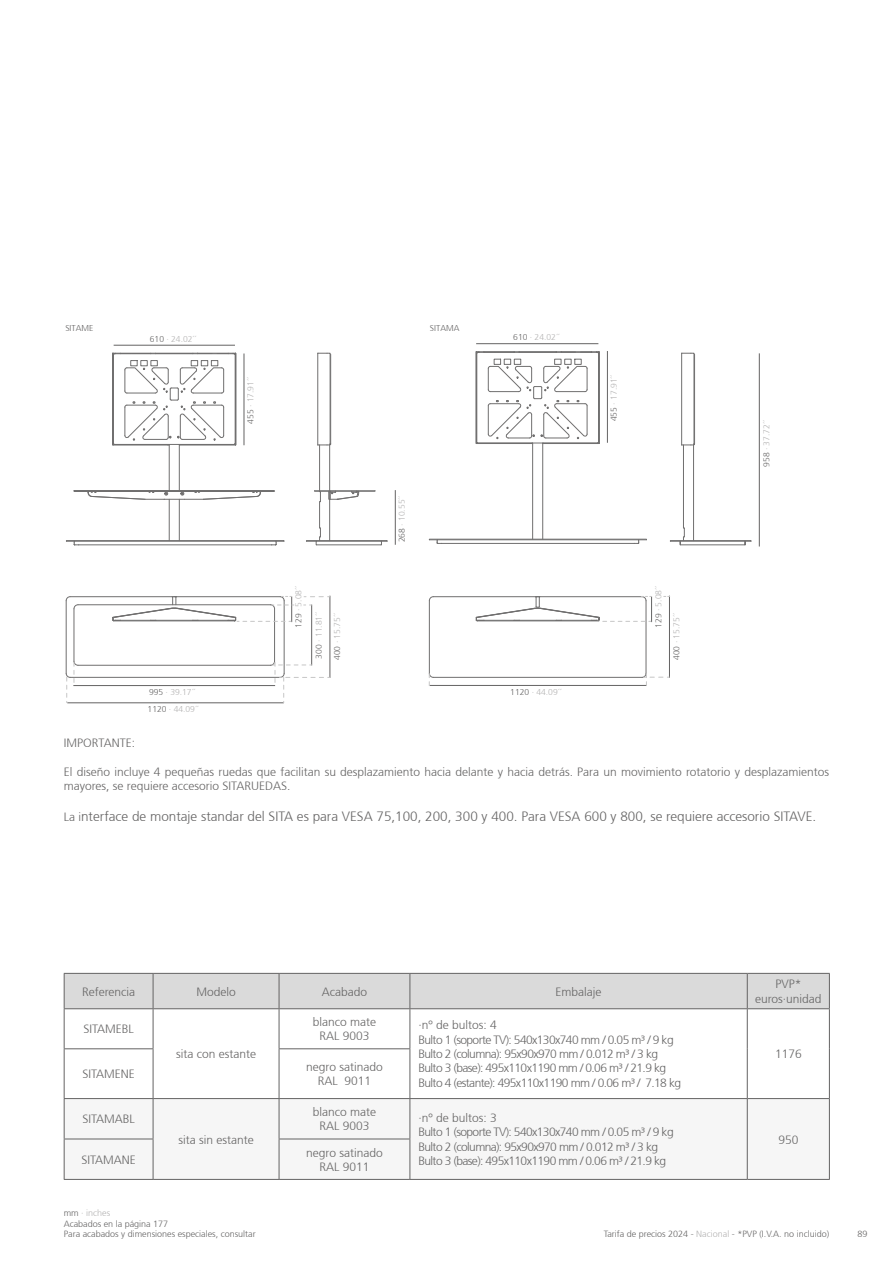
<style>
.page{position:relative;width:893px;height:1263px;background:#fff}
.page>*{position:absolute;margin:0;border:0;box-sizing:border-box;transform-origin:0 0}
.t1{font:300 13.5px "Frutiger 45";color:#646363}
.t2{font:300 12px/14.4px "Frutiger 45";color:#646363;text-align:center}
.t3{font:300 12px/14.4px "Frutiger 45";letter-spacing:-.05em;color:#646363}
.t4{font:300 9px/10.8px "Frutiger 45";color:#646363}
.t5{font:300 8.55px/17.2px "Frutiger 45";color:#b3b2b2}
.t6{font:300 8.55px "Frutiger 45";color:#646363}
.s1{color:#646363}
.s2{font-size:12px}
.s3{color:#b3b2b2}
</style>
<div class="page">
<div style="left:65px;top:974px;width:764px;height:34px;background:#dadada"></div>
<div style="left:65px;top:1099px;width:764px;height:80px;background:#f6f6f6"></div>
<hr style="left:64px;top:1009px;width:1px;height:39px;background:#646363">
<hr style="left:153px;top:1009px;width:1px;height:39px;background:#646363">
<hr style="left:279px;top:1009px;width:1px;height:39px;background:#646363">
<hr style="left:410px;top:1009px;width:1px;height:39px;background:#646363">
<hr style="left:747px;top:1009px;width:1px;height:40px;background:#646363">
<hr style="left:829px;top:1009px;width:1px;height:40px;background:#646363">
<hr style="left:64px;top:1048px;width:89px;height:1px;background:#646363">
<hr style="left:64px;top:1049px;width:1px;height:49px;background:#646363">
<hr style="left:153px;top:1049px;width:1px;height:49px;background:#646363">
<hr style="left:279px;top:1048px;width:131px;height:1px;background:#646363">
<hr style="left:279px;top:1049px;width:1px;height:49px;background:#646363">
<hr style="left:410px;top:1049px;width:1px;height:49px;background:#646363">
<hr style="left:747px;top:1049px;width:1px;height:49px;background:#646363">
<hr style="left:829px;top:1049px;width:1px;height:49px;background:#646363">
<hr style="left:64px;top:1098px;width:89px;height:1px;background:#646363">
<hr style="left:64px;top:1099px;width:1px;height:39px;background:#646363">
<hr style="left:153px;top:1098px;width:126px;height:1px;background:#646363">
<hr style="left:153px;top:1099px;width:1px;height:39px;background:#646363">
<hr style="left:279px;top:1098px;width:131px;height:1px;background:#646363">
<hr style="left:279px;top:1099px;width:1px;height:39px;background:#646363">
<hr style="left:410px;top:1098px;width:337px;height:1px;background:#646363">
<hr style="left:410px;top:1099px;width:1px;height:39px;background:#646363">
<hr style="left:747px;top:1098px;width:83px;height:1px;background:#646363">
<hr style="left:747px;top:1099px;width:1px;height:40px;background:#646363">
<hr style="left:829px;top:1099px;width:1px;height:40px;background:#646363">
<hr style="left:64px;top:1138px;width:89px;height:1px;background:#646363">
<hr style="left:64px;top:1139px;width:1px;height:40px;background:#646363">
<hr style="left:153px;top:1139px;width:1px;height:40px;background:#646363">
<hr style="left:279px;top:1138px;width:131px;height:1px;background:#646363">
<hr style="left:279px;top:1139px;width:1px;height:40px;background:#646363">
<hr style="left:410px;top:1139px;width:1px;height:40px;background:#646363">
<hr style="left:747px;top:1139px;width:1px;height:40px;background:#646363">
<hr style="left:829px;top:1139px;width:1px;height:40px;background:#646363">
<hr style="left:64px;top:1179px;width:89px;height:1px;background:#646363">
<hr style="left:153px;top:1179px;width:126px;height:1px;background:#646363">
<hr style="left:279px;top:1179px;width:131px;height:1px;background:#646363">
<hr style="left:410px;top:1179px;width:337px;height:1px;background:#646363">
<hr style="left:747px;top:1179px;width:83px;height:1px;background:#646363">
<hr style="left:64px;top:973px;width:89px;height:1px;background:#646363">
<hr style="left:64px;top:974px;width:1px;height:34px;background:#646363">
<hr style="left:153px;top:973px;width:126px;height:1px;background:#646363">
<hr style="left:153px;top:974px;width:1px;height:34px;background:#646363">
<hr style="left:279px;top:973px;width:131px;height:1px;background:#646363">
<hr style="left:279px;top:974px;width:1px;height:34px;background:#646363">
<hr style="left:410px;top:973px;width:337px;height:1px;background:#646363">
<hr style="left:410px;top:974px;width:1px;height:34px;background:#646363">
<hr style="left:747px;top:973px;width:83px;height:1px;background:#646363">
<hr style="left:747px;top:974px;width:1px;height:34px;background:#646363">
<hr style="left:829px;top:974px;width:1px;height:34px;background:#646363">
<hr style="left:64px;top:1008px;width:89px;height:1px;background:#646363">
<hr style="left:153px;top:1008px;width:126px;height:1px;background:#646363">
<hr style="left:279px;top:1008px;width:131px;height:1px;background:#646363">
<hr style="left:410px;top:1008px;width:337px;height:1px;background:#646363">
<hr style="left:747px;top:1008px;width:83px;height:1px;background:#646363">
<svg style="left:65px;top:343px;width:695px;height:361px"></svg>
<svg style="left:304px;top:596px;width:26px;height:1px"></svg>
<svg style="left:112px;top:596px;width:182px;height:26px"></svg>
<svg style="left:475px;top:596px;width:177px;height:26px"></svg>
<hr style="left:73px;top:685px;width:202px;height:1px;background:#646363">
<hr style="left:67px;top:702px;width:217px;height:1px;background:#646363">
<svg style="left:65px;top:660px;width:14px;height:43px"></svg>
<svg style="left:429px;top:673px;width:5px;height:13px"></svg>
<svg style="left:641px;top:673px;width:28px;height:13px"></svg>
<svg style="left:270px;top:660px;width:60px;height:43px"></svg>
<p class="t6" style="left:65px;top:323px;width:29px">SITAME</p>
<p class="t6" style="left:430px;top:323px;width:31px">SITAMA</p>
<p class="t5" style="left:150px;top:330px;width:48px"><span class="s1">610</span> · 24.02´´</p>
<p class="t5" style="left:242px;top:424px;width:48px;rotate:-90deg"><span class="s1">455</span> · 17.91´´</p>
<p class="t5" style="left:393px;top:542px;width:48px;rotate:-90deg"><span class="s1">268</span> · 10.55´´</p>
<p class="t5" style="left:513px;top:329px;width:48px"><span class="s1">610</span> · 24.02´´</p>
<p class="t5" style="left:605px;top:421px;width:48px;rotate:-90deg"><span class="s1">455</span> · 17.91´´</p>
<p class="t5" style="left:148px;top:684px;width:53px"><span class="s1">995</span> · 39.17´´<br><span class="s1">1120</span> · 44.09´´</p>
<p class="t5" style="left:290px;top:628px;width:43px;rotate:-90deg"><span class="s1">129</span> · 5.08´´</p>
<p class="t5" style="left:650px;top:628px;width:43px;rotate:-90deg"><span class="s1">129</span> · 5.08´´</p>
<p class="t5" style="left:310px;top:658px;width:48px;rotate:-90deg"><span class="s1">300</span> · 11.81´´</p>
<p class="t5" style="left:668px;top:660px;width:48px;rotate:-90deg"><span class="s1">400</span> · 15.75´´</p>
<p class="t5" style="left:329px;top:660px;width:48px;rotate:-90deg"><span class="s1">400</span> · 15.75´´</p>
<p class="t5" style="left:510px;top:683px;width:53px"><span class="s1">1120</span> · 44.09´´</p>
<p class="t5" style="left:758px;top:467px;width:48px;rotate:-90deg"><span class="s1">958</span> · 37.72´´</p>
<p class="t2" style="left:64px;top:736px;width:73px">IMPORTANTE:</p>
<p class="t2" style="left:64px;top:765px;width:767px;text-align:left">El diseño incluye 4 pequeñas ruedas que facilitan su desplazamiento hacia delante y hacia detrás. Para un movimiento rotatorio y desplazamientos mayores, se requiere accesorio SITARUEDAS.</p>
<p class="t1" style="left:64px;top:809px;width:754px"><span class="s2">La i</span>nterface de montaje standar del SITA es para VESA 75,100, 200, 300 y 400. Para VESA 600 y 800, se requiere accesorio SITAVE.</p>
<p class="t2" style="left:82px;top:984px;width:55px">Referencia</p>
<p class="t2" style="left:196px;top:984px;width:41px">Modelo</p>
<p class="t2" style="left:322px;top:984px;width:47px">Acabado</p>
<p class="t2" style="left:556px;top:984px;width:47px">Embalaje</p>
<p class="t2" style="left:755px;top:977px;width:68px">PVP* euros·unidad</p>
<p class="t2" style="left:83px;top:1022px;width:52px">SITAMEBL</p>
<p class="t2" style="left:176px;top:1047px;width:82px">sita con estante</p>
<p class="t2" style="left:313px;top:1015px;width:65px">blanco mate<br>RAL 9003</p>
<p class="t3" style="left:418px;top:1018px;width:264px">·nº de bultos: 4<br>Bulto 1 (soporte TV): 540x130x740 mm / 0.05 m³ / 9 kg Bulto 2 (columna): 95x90x970 mm / 0.012 m³ / 3 kg Bulto 3 (base): 495x110x1190 mm / 0.06 m³ / 21.9 kg Bulto 4 (estante): 495x110x1190 mm / 0.06 m³ / 7.18 kg</p>
<p class="t2" style="left:775px;top:1047px;width:28px">1176</p>
<p class="t2" style="left:82px;top:1067px;width:54px">SITAMENE</p>
<p class="t2" style="left:306px;top:1060px;width:78px">negro satinado<br>RAL 9011</p>
<p class="t2" style="left:82px;top:1112px;width:54px">SITAMABL</p>
<p class="t2" style="left:178px;top:1132px;width:77px">sita sin estante</p>
<p class="t2" style="left:313px;top:1105px;width:65px">blanco mate<br>RAL 9003</p>
<p class="t3" style="left:418px;top:1111px;width:257px">·nº de bultos: 3<br>Bulto 1 (soporte TV): 540x130x740 mm / 0.05 m³ / 9 kg Bulto 2 (columna): 95x90x970 mm / 0.012 m³ / 3 kg Bulto 3 (base): 495x110x1190 mm / 0.06 m³ / 21.9 kg</p>
<p class="t2" style="left:778px;top:1132px;width:22px">950</p>
<p class="t2" style="left:81px;top:1152px;width:56px">SITAMANE</p>
<p class="t2" style="left:306px;top:1145px;width:78px">negro satinado<br>RAL 9011</p>
<p class="t4" style="left:64px;top:1207px;width:194px">mm <span class="s3">· inches<br></span>Acabados en la página 177<br>Para acabados y dimensiones especiales, consultar</p>
<p class="t5" style="left:98px;top:1212px;width:39px"><span class="s1">16</span> · 0.63´´</p>
<p class="t4" style="left:604px;top:1229px;width:227px">Tarifa de precios 2024 - <span class="s3">Nacional</span> - *PVP (I.V.A. no incluido)</p>
<p class="t4" style="left:857px;top:1229px;width:12px">89</p>
</div>
